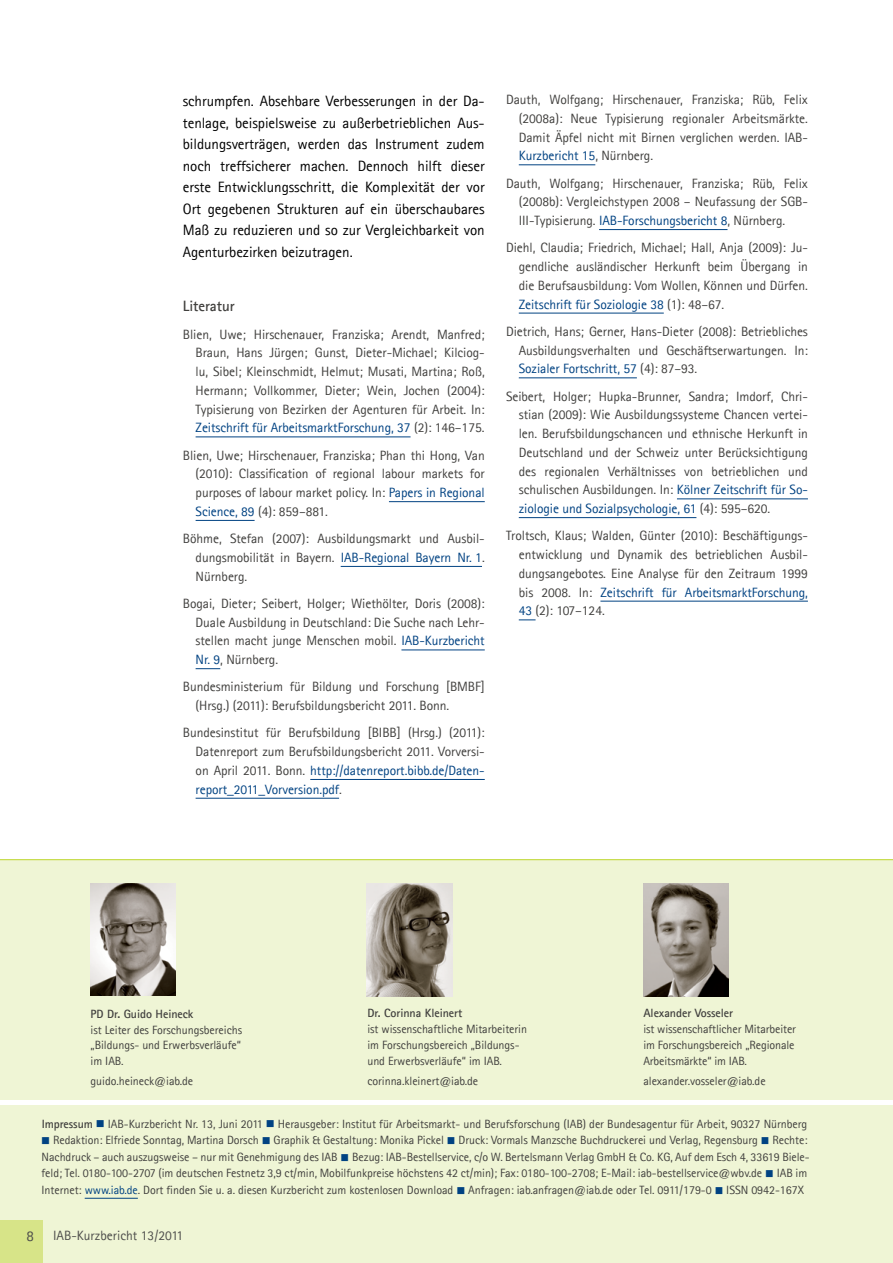
<style>
.page{position:relative;width:893px;height:1263px;background:#fff}
.page>*{position:absolute;margin:0;border:0;box-sizing:border-box;transform-origin:0 0}
.t1{font:15px/21.5px "Agfa Rotis Sans Serif";letter-spacing:-.005em;color:#000;text-align:justify}
.t2{font:700 15px "Agfa Rotis Sans Serif";letter-spacing:-.005em;color:#41403e}
.t3{font:15px "Agfa Rotis Sans Serif";color:#4d4d4b}
.t4{font:13.5px/18.8px "Agfa Rotis Sans Serif";letter-spacing:-.005em;color:#41403e;text-align:justify}
.t5{font:13.5px "Agfa Rotis Sans Serif";color:#4d4d4b}
.t6{font:12px/15.8px "Agfa Rotis Sans Serif";letter-spacing:-.005em;color:#41403e;text-align:justify}
.t7{font:700 12px "Agfa Rotis Sans Serif";letter-spacing:-.005em;color:#41403e}
.s1{color:#004282}
.s2{font-weight:700}
</style>
<div class="page">
<div style="left:0;top:1106px;width:893px;height:157px;background:#eff5d5"></div>
<hr style="left:85px;top:1198px;width:53px;height:1px;background:#004282">
<hr style="left:196px;top:437px;width:215px;height:1px;background:#004282">
<hr style="left:389px;top:501px;width:96px;height:1px;background:#004282">
<hr style="left:196px;top:520px;width:59px;height:1px;background:#004282">
<hr style="left:341px;top:566px;width:141px;height:1px;background:#004282">
<hr style="left:401px;top:650px;width:84px;height:1px;background:#004282">
<svg style="left:196px;top:668px;width:24px;height:1px"></svg>
<hr style="left:310px;top:779px;width:175px;height:1px;background:#004282">
<hr style="left:196px;top:798px;width:143px;height:1px;background:#004282">
<hr style="left:519px;top:165px;width:76px;height:1px;background:#004282">
<hr style="left:599px;top:229px;width:128px;height:1px;background:#004282">
<hr style="left:519px;top:313px;width:145px;height:1px;background:#004282">
<hr style="left:519px;top:378px;width:118px;height:1px;background:#004282">
<hr style="left:677px;top:499px;width:131px;height:1px;background:#004282">
<hr style="left:519px;top:517px;width:177px;height:1px;background:#004282">
<hr style="left:600px;top:601px;width:208px;height:1px;background:#004282">
<svg style="left:519px;top:620px;width:17px;height:1px"></svg>
<div style="left:0;top:859px;width:893px;height:241px;background:#eff5d5"></div>
<hr style="left:0;top:859px;width:893px;height:1px;background:#bfd730">
<img style="left:91px;top:883px;width:85px;height:113px">
<img style="left:367px;top:884px;width:85px;height:112px">
<img style="left:643px;top:884px;width:85px;height:112px">
<div style="left:0;top:1220px;width:43px;height:43px;background:#d7e488"></div>
<p class="t1" style="left:183px;top:91px;width:303px">schrumpfen. Absehbare Verbesserungen in der Da&shy;tenlage, beispielsweise zu außerbetrieblichen Aus&shy;bildungsverträgen, werden das Instrument zudem noch treffsicherer machen. Dennoch hilft dieser erste Entwicklungsschritt, die Komplexität der vor Ort gegebenen Strukturen auf ein überschaubares Maß zu reduzieren und so zur Vergleichbarkeit von Agenturbezirken beizutragen.</p>
<p class="t2" style="left:183px;top:297px;width:53px">Literatur</p>
<p class="t4" style="left:196px;top:325px;width:291px;text-indent:-13px">Blien, Uwe; Hirschenauer, Franziska; Arendt, Manfred; Braun, Hans Jürgen; Gunst, Dieter-Michael; Kilciog&shy;lu, Sibel; Kleinschmidt, Helmut; Musati, Martina; Roß, Hermann; Vollkommer, Dieter; Wein, Jochen (2004):<br>Typisierung von Bezirken der Agenturen für Arbeit. In:<br><span class="s1">Zeitschrift für ArbeitsmarktForschung, 37</span> (2): 146–175.</p>
<p class="t4" style="left:196px;top:446px;width:291px;text-indent:-13px">Blien, Uwe; Hirschenauer, Franziska; Phan thi Hong, Van (2010): Classification of regional labour markets for purposes of labour market policy. In: <span class="s1">Papers in Regional Science, 89</span> (4): 859–881.</p>
<p class="t4" style="left:196px;top:529px;width:291px;text-indent:-13px">Böhme, Stefan (2007): Ausbildungsmarkt und Ausbil&shy;dungsmobilität in Bayern. <span class="s1">IAB-Regional Bayern Nr. 1</span>.<br>Nürnberg.</p>
<p class="t4" style="left:196px;top:594px;width:291px;text-indent:-13px">Bogai, Dieter; Seibert, Holger; Wiethölter, Doris (2008):<br>Duale Ausbildung in Deutschland: Die Suche nach Lehr&shy;stellen macht junge Menschen mobil. <span class="s1">IAB-Kurzbericht Nr. 9</span>, Nürnberg.</p>
<p class="t4" style="left:196px;top:677px;width:291px;text-indent:-13px">Bundesministerium für Bildung und Forschung [BMBF] (Hrsg.) (2011): Berufsbildungsbericht 2011. Bonn.</p>
<p class="t4" style="left:196px;top:723px;width:291px;text-indent:-13px">Bundesinstitut für Berufsbildung [BIBB] (Hrsg.) (2011):<br>Datenreport zum Berufsbildungsbericht 2011. Vorversi&shy;on April 2011. Bonn. <span class="s1">http://datenreport.bibb.de/Daten&shy;report_2011_Vorversion.pdf</span>.</p>
<p class="t4" style="left:519px;top:90px;width:291px;text-indent:-13px">Dauth, Wolfgang; Hirschenauer, Franziska; Rüb, Felix (2008a): Neue Typisierung regionaler Arbeitsmärkte.<br>Damit Äpfel nicht mit Birnen verglichen werden. IAB-<span class="s1">Kurzbericht 15</span>, Nürnberg.</p>
<p class="t4" style="left:519px;top:174px;width:291px;text-indent:-13px">Dauth, Wolfgang; Hirschenauer, Franziska; Rüb, Felix (2008b): Vergleichstypen 2008 – Neufassung der SGB-III-Typisierung. <span class="s1">IAB-Forschungsbericht 8</span>, Nürnberg.</p>
<p class="t4" style="left:519px;top:238px;width:291px;text-indent:-13px">Diehl, Claudia; Friedrich, Michael; Hall, Anja (2009): Ju&shy;gendliche ausländischer Herkunft beim Übergang in die Berufsausbildung: Vom Wollen, Können und Dürfen.<br><span class="s1">Zeitschrift für Soziologie 38</span> (1): 48–67.</p>
<p class="t4" style="left:519px;top:322px;width:291px;text-indent:-13px">Dietrich, Hans; Gerner, Hans-Dieter (2008): Betriebliches Ausbildungsverhalten und Geschäftserwartungen. In:<br><span class="s1">Sozialer Fortschritt, 57</span> (4): 87–93.</p>
<p class="t4" style="left:519px;top:387px;width:291px;text-indent:-13px">Seibert, Holger; Hupka-Brunner, Sandra; Imdorf, Chri&shy;stian (2009): Wie Ausbildungssysteme Chancen vertei&shy;len. Berufsbildungschancen und ethnische Herkunft in Deutschland und der Schweiz unter Berücksichtigung des regionalen Verhältnisses von betrieblichen und schulischen Ausbildungen. In: <span class="s1">Kölner Zeitschrift für So&shy;ziologie und Sozialpsychologie, 61</span> (4): 595–620.</p>
<p class="t4" style="left:519px;top:526px;width:291px;text-indent:-13px">Troltsch, Klaus; Walden, Günter (2010): Beschäftigungs&shy;entwicklung und Dynamik des betrieblichen Ausbil&shy;dungsangebotes. Eine Analyse für den Zeitraum 1999 bis 2008. In: <span class="s1">Zeitschrift für ArbeitsmarktForschung, 43</span> (2): 107–124.</p>
<p class="t7" style="left:91px;top:1006px;width:104px">PD Dr. Guido Heineck</p>
<p class="t6" style="left:91px;top:1021px;width:153px">ist Leiter des Forschungsbereichs „Bildungs- und Erwerbsverläufe“ im IAB.</p>
<p class="t6" style="left:91px;top:1073px;width:104px">guido.heineck@iab.de</p>
<p class="t7" style="left:367px;top:1006px;width:96px">Dr. Corinna Kleinert</p>
<p class="t6" style="left:367px;top:1021px;width:161px;text-align:left">ist wissenschaftliche Mitarbeiterin im Forschungsbereich „Bildungs&shy;und Erwerbsverläufe“ im IAB.</p>
<p class="t6" style="left:367px;top:1072px;width:112px">corinna.kleinert@iab.de</p>
<p class="t7" style="left:643px;top:1006px;width:91px">Alexander Vosseler</p>
<p class="t6" style="left:643px;top:1021px;width:154px">ist wissenschaftlicher Mitarbeiter im Forschungsbereich „Regionale Arbeitsmärkte“ im IAB.</p>
<p class="t6" style="left:643px;top:1072px;width:124px">alexander.vosseler@iab.de</p>
<p class="t6" style="left:42px;top:1116px;width:767px"><span class="s2">Impressum</span> <span class="s1">■</span> IAB-Kurzbericht Nr. 13, Juni 2011 <span class="s1">■</span> Herausgeber: Institut für Arbeitsmarkt- und Berufsforschung (IAB) der Bundesagentur für Arbeit, 90327 Nürnberg</p>
<p class="t6" style="left:41px;top:1132px;width:769px;line-height:16.5px"><span class="s1">■</span> Redaktion: Elfriede Sonntag, Martina Dorsch <span class="s1">■</span> Graphik &amp; Gestaltung: Monika Pickel <span class="s1">■</span> Druck: Vormals Manzsche Buchdruckerei und Verlag, Regensburg <span class="s1">■</span> Rechte:<br>Nachdruck – auch auszugsweise – nur mit Genehmigung des IAB <span class="s1">■</span> Bezug: IAB-Bestellservice, c/o W. Bertelsmann Verlag GmbH &amp; Co. KG, Auf dem Esch 4, 33619 Biele&shy;feld; Tel. 0180-100-2707 (im deutschen Festnetz 3,9 ct/min, Mobilfunkpreise höchstens 42 ct/min); Fax: 0180-100-2708; E-Mail: iab-bestellservice@wbv.de <span class="s1">■</span> IAB im Internet: <span class="s1">www.iab.de</span>. Dort finden Sie u. a. diesen Kurzbericht zum kostenlosen Download <span class="s1">■</span> Anfragen: iab.anfragen@iab.de oder Tel. 0911/179-0 <span class="s1">■</span> ISSN 0942-167X</p>
<p class="t3" style="left:27px;top:1227px;width:9px">8</p>
<p class="t5" style="left:53px;top:1227px;width:132px">IAB-Kurzbericht 13/2011</p>
</div>
